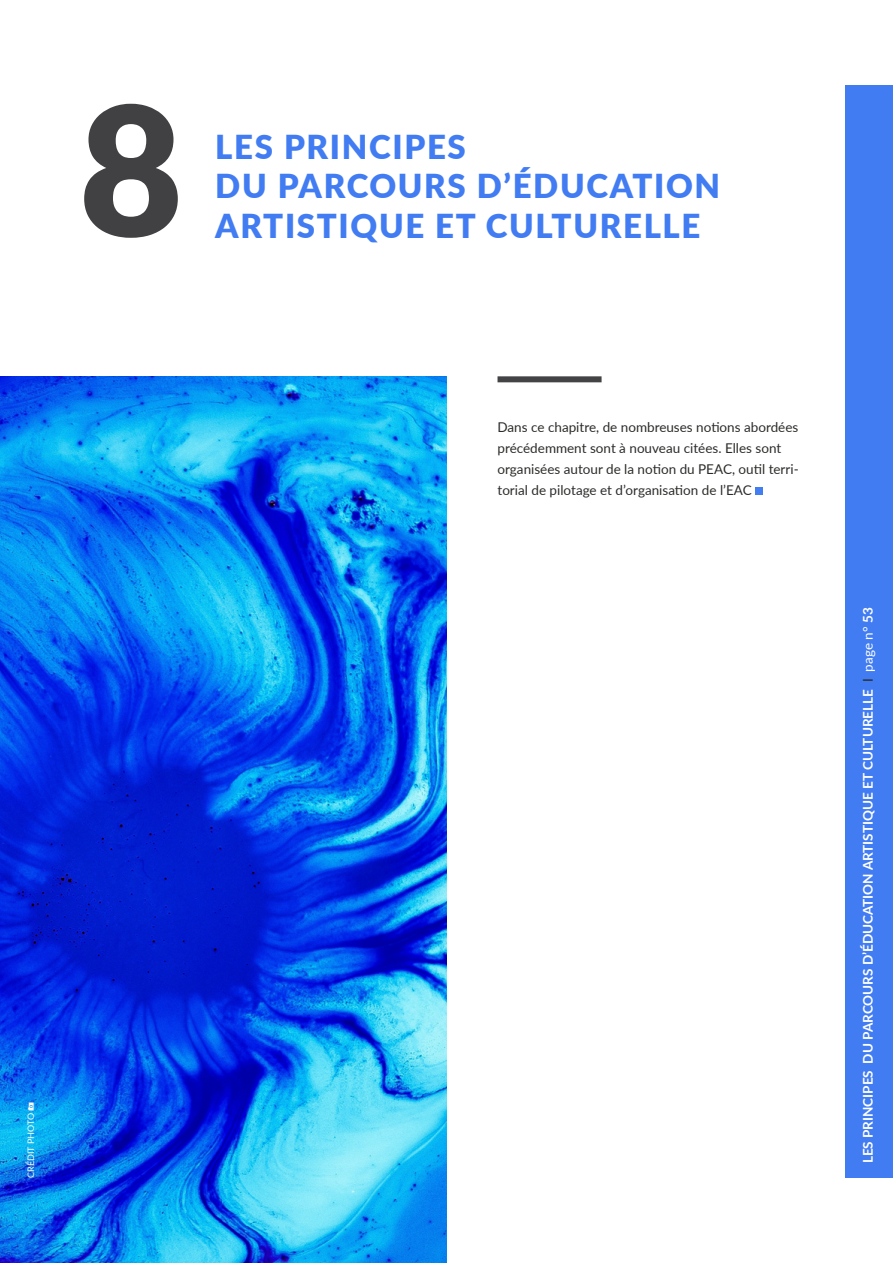
<style>
.page{position:relative;width:893px;height:1263px;background:#fff}
.page>*{position:absolute;margin:0;border:0;box-sizing:border-box;transform-origin:0 0}
.t1{font:900 180px "Lato";color:#414042}
.t2{font:900 33px/39.6px "Lato";letter-spacing:.05em;color:#417cf2}
.t3{font:13.5px/21px "Lato";color:#292927}
.t4{font:700 13.5px "Lato";color:#fff}
.t5{font:9px "Lato";color:#fff}
.s1{font-weight:400;color:#292927}
.s2{font-weight:400}
</style>
<div class="page">
<div style="left:845px;top:85px;width:48px;height:1093px;background:#417cf2"></div>
<img style="left:0;top:376px;width:446px;height:887px">
<div style="left:497px;top:376px;width:105px;height:6px;background:#414042"></div>
<div style="left:755px;top:488px;width:7px;height:7px;background:#417cf2"></div>
<svg style="left:28px;top:1102px;width:6px;height:8px"></svg>
<h1 class="t1" style="left:79px;top:35px;width:106px">8</h1>
<h2 class="t2" style="left:215px;top:126px;width:506px">LES PRINCIPES<br>DU PARCOURS D’ÉDUCATION<br>ARTISTIQUE ET CULTURELLE</h2>
<p class="t5" style="left:25px;top:1178px;width:66px;rotate:-90deg">CRÉDIT PHOTO</p>
<p class="t3" style="left:497px;top:416px;width:303px">Dans ce chapitre, de nombreuses notions abordées précédemment sont à nouveau citées. Elles sont organisées autour de la notion du PEAC, outil terri&shy;torial de pilotage et d’organisation de l’EAC</p>
<p class="t4" style="left:858px;top:1163px;width:557px;rotate:-90deg">LES PRI NCI PES DU PARCOURS D’éducation ARTISTIQUE ET CULTURELLE <span class="s1">I</span> <span class="s2">page n°</span> 53</p>
</div>
